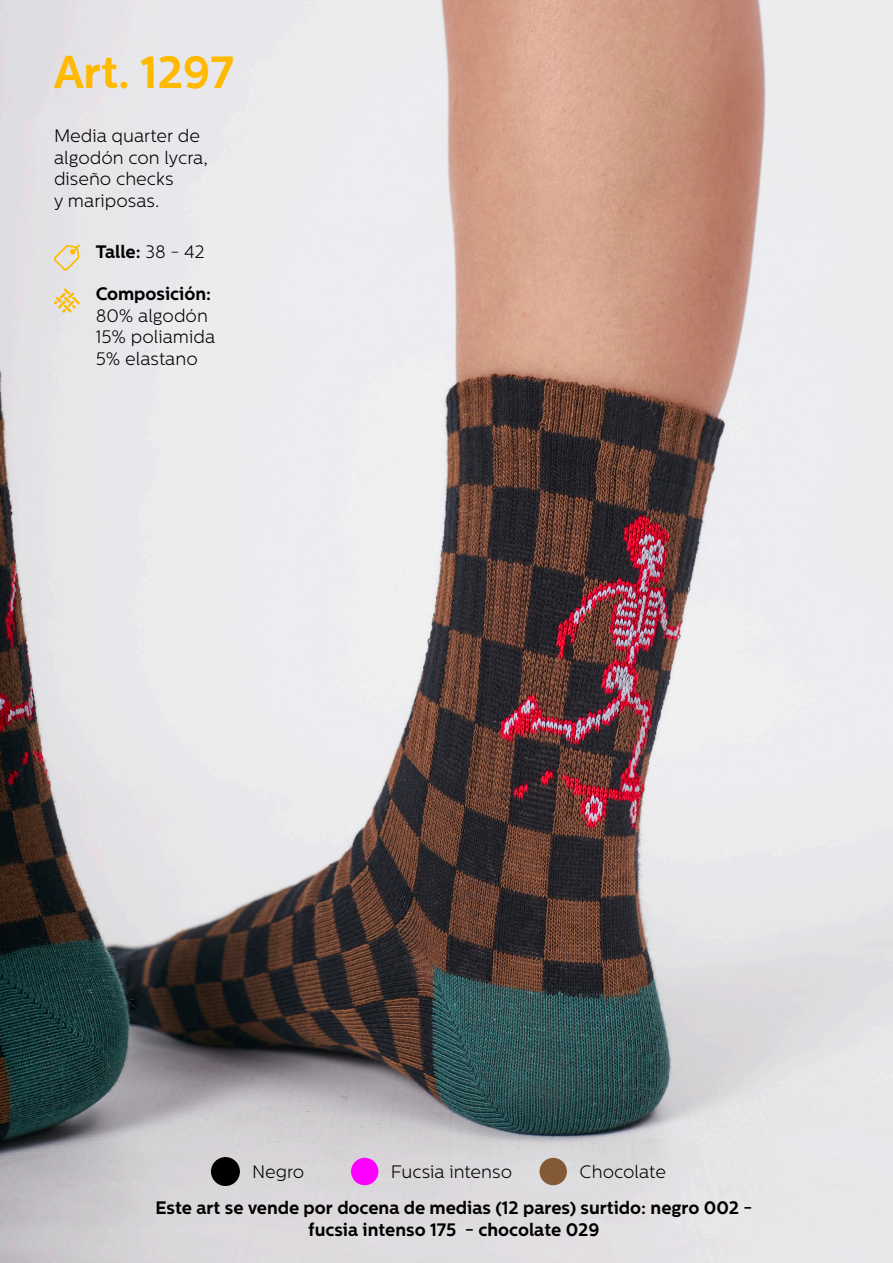
<style>
.page{position:relative;width:893px;height:1263px;background:#fff}
.page>*{position:absolute;margin:0;border:0;box-sizing:border-box;transform-origin:0 0}
.t1{font:700 45px "Centrale Sans";color:#ffba00}
.t2{font:300 18px/21.6px "Centrale Sans";color:#000}
.t3{font:700 18px "Centrale Sans";color:#000}
.s1{font-weight:300}
</style>
<div class="page">
<img style="left:0;top:0;width:893px;height:1263px">
<svg style="left:54px;top:244px;width:26px;height:26px"></svg>
<svg style="left:54px;top:288px;width:26px;height:25px"></svg>
<div style="left:212px;top:1158px;width:27px;height:27px;background:#000;border-radius:50%"></div>
<div style="left:211px;top:1157px;width:29px;height:29px;border:2px solid #000;border-radius:50%"></div>
<div style="left:351px;top:1158px;width:27px;height:27px;background:#f0f;border-radius:50%"></div>
<div style="left:539px;top:1158px;width:28px;height:27px;background:#835a35;border-radius:50%"></div>
<p class="t1" style="left:54px;top:45px;width:181px">Art. 1297</p>
<p class="t2" style="left:54px;top:125px;width:155px">Media quarter de algodón con lycra, diseño checks</p>
<p class="t2" style="left:54px;top:190px;width:107px">y mariposas.</p>
<p class="t3" style="left:96px;top:241px;width:111px">Talle: <span class="s1">38 - 42</span></p>
<p class="t3" style="left:96px;top:283px;width:117px">Composición:</p>
<p class="t2" style="left:96px;top:305px;width:114px">80% algodón</p>
<p class="t2" style="left:96px;top:326px;width:121px">15% poliamida</p>
<p class="t2" style="left:96px;top:348px;width:104px">5% elastano</p>
<p class="t2" style="left:252px;top:1161px;width:54px">Negro</p>
<p class="t2" style="left:391px;top:1161px;width:123px">Fucsia intenso</p>
<p class="t2" style="left:580px;top:1161px;width:88px">Chocolate</p>
<p class="t3" style="left:156px;top:1197px;width:598px">Este art se vende por docena de medias (12 pares) surtido: negro 002 -</p>
<p class="t3" style="left:308px;top:1219px;width:293px">fucsia intenso 175 - chocolate 029</p>
</div>
